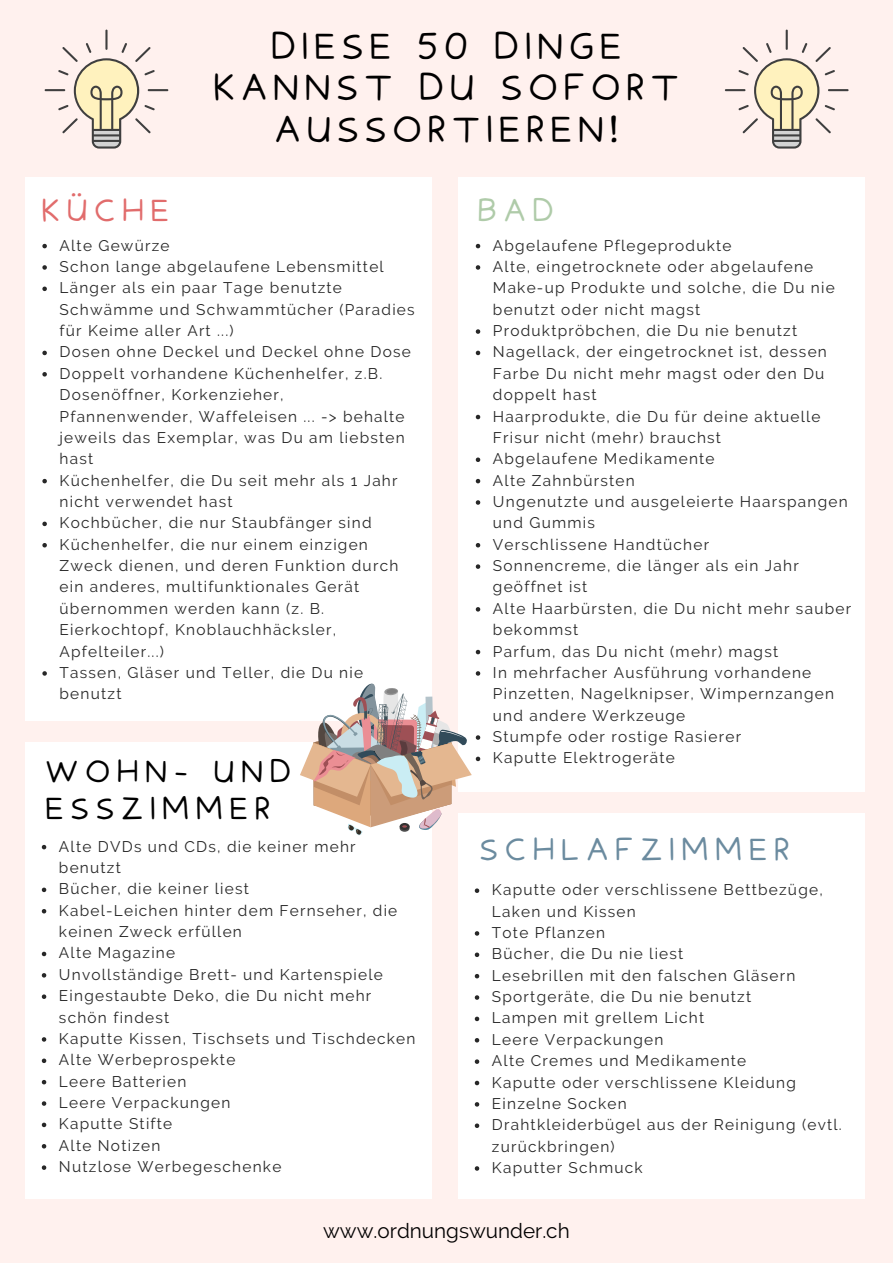
<style>
.page{position:relative;width:893px;height:1264px;background:#fff}
.page>*{position:absolute;margin:0;border:0;box-sizing:border-box;transform-origin:0 0}
.t1{font:36.45px/41.5px "Irene Florentina";letter-spacing:.07em;color:#000;text-align:center}
.t2{font:31.05px/37px "Irene Florentina";letter-spacing:.125em;color:#000}
.t3{font:31.05px "Irene Florentina";letter-spacing:.125em;color:#6b8b9f}
.t4{font:31.05px "Irene Florentina";letter-spacing:.125em;color:#e16c6c}
.t5{font:31.05px "Irene Florentina";color:#afcba9}
.t6{font:20.7px "Raleway";color:#000}
.t7{font:15.45px/21.3px "Raleway";letter-spacing:.08em;color:#272727}
</style>
<div class="page">
<div style="left:0;top:0;width:892px;height:1262px;background:#fff1ee"></div>
<div style="left:25px;top:178px;width:406px;height:542px;background:#fff"></div>
<svg style="left:42px;top:244px;width:5px;height:4px"></svg>
<svg style="left:42px;top:265px;width:5px;height:5px"></svg>
<svg style="left:42px;top:286px;width:5px;height:5px"></svg>
<svg style="left:42px;top:351px;width:5px;height:4px"></svg>
<svg style="left:42px;top:372px;width:5px;height:4px"></svg>
<svg style="left:42px;top:479px;width:5px;height:4px"></svg>
<svg style="left:42px;top:521px;width:5px;height:5px"></svg>
<svg style="left:42px;top:543px;width:5px;height:4px"></svg>
<svg style="left:42px;top:671px;width:5px;height:4px"></svg>
<div style="left:25px;top:742px;width:406px;height:456px;background:#fff"></div>
<svg style="left:42px;top:844px;width:4px;height:5px"></svg>
<svg style="left:42px;top:887px;width:4px;height:5px"></svg>
<svg style="left:42px;top:909px;width:4px;height:4px"></svg>
<svg style="left:42px;top:951px;width:4px;height:5px"></svg>
<svg style="left:42px;top:973px;width:4px;height:4px"></svg>
<svg style="left:42px;top:994px;width:4px;height:4px"></svg>
<svg style="left:42px;top:1037px;width:4px;height:4px"></svg>
<svg style="left:42px;top:1058px;width:4px;height:5px"></svg>
<svg style="left:42px;top:1080px;width:4px;height:4px"></svg>
<svg style="left:42px;top:1101px;width:4px;height:4px"></svg>
<svg style="left:42px;top:1122px;width:4px;height:5px"></svg>
<svg style="left:42px;top:1144px;width:4px;height:4px"></svg>
<svg style="left:42px;top:1165px;width:4px;height:4px"></svg>
<div style="left:458px;top:178px;width:406px;height:613px;background:#fff"></div>
<svg style="left:475px;top:244px;width:5px;height:4px"></svg>
<svg style="left:475px;top:265px;width:5px;height:5px"></svg>
<svg style="left:475px;top:329px;width:5px;height:5px"></svg>
<svg style="left:475px;top:351px;width:5px;height:4px"></svg>
<svg style="left:475px;top:415px;width:5px;height:4px"></svg>
<svg style="left:475px;top:457px;width:5px;height:5px"></svg>
<svg style="left:475px;top:479px;width:5px;height:4px"></svg>
<svg style="left:475px;top:500px;width:5px;height:5px"></svg>
<svg style="left:475px;top:543px;width:5px;height:4px"></svg>
<svg style="left:475px;top:564px;width:5px;height:5px"></svg>
<svg style="left:475px;top:607px;width:5px;height:4px"></svg>
<svg style="left:475px;top:650px;width:5px;height:4px"></svg>
<svg style="left:475px;top:671px;width:5px;height:4px"></svg>
<div style="left:458px;top:813px;width:406px;height:386px;background:#fff"></div>
<svg style="left:474px;top:888px;width:5px;height:5px"></svg>
<svg style="left:474px;top:931px;width:5px;height:4px"></svg>
<svg style="left:474px;top:952px;width:5px;height:5px"></svg>
<svg style="left:474px;top:974px;width:5px;height:4px"></svg>
<svg style="left:474px;top:995px;width:5px;height:4px"></svg>
<svg style="left:474px;top:1016px;width:5px;height:5px"></svg>
<svg style="left:474px;top:1038px;width:5px;height:4px"></svg>
<svg style="left:474px;top:1059px;width:5px;height:4px"></svg>
<svg style="left:474px;top:1080px;width:5px;height:5px"></svg>
<svg style="left:474px;top:1102px;width:5px;height:4px"></svg>
<svg style="left:474px;top:1123px;width:5px;height:4px"></svg>
<svg style="left:474px;top:1166px;width:5px;height:4px"></svg>
<svg style="left:300px;top:683px;width:180px;height:152px"></svg>
<svg style="left:724px;top:30px;width:124px;height:119px"></svg>
<svg style="left:45px;top:30px;width:123px;height:119px"></svg>
<p class="t4" style="left:40px;top:191px;width:132px">KÜCHE</p>
<p class="t1" style="left:212px;top:25px;width:470px">DIESE 50 DINGE<br>KANNST DU SOFORT<br>AUSSORTIEREN!</p>
<p class="t5" style="left:476px;top:191px;width:81px">BAD</p>
<p class="t7" style="left:60px;top:234px;width:111px">Alte Gewürze</p>
<p class="t7" style="left:60px;top:256px;width:326px">Schon lange abgelaufene Lebensmittel</p>
<p class="t7" style="left:60px;top:277px;width:356px">Länger als ein paar Tage benutzte<br>Schwämme und Schwammtücher (Paradies für Keime aller Art ...)</p>
<p class="t7" style="left:60px;top:341px;width:353px">Dosen ohne Deckel und Deckel ohne Dose</p>
<p class="t7" style="left:60px;top:363px;width:347px">Doppelt vorhandene Küchenhelfer, z.B.<br>Dosenöffner, Korkenzieher,<br>Pfannenwender, Waffeleisen ... -&gt; behalte jeweils das Exemplar, was Du am liebsten hast</p>
<p class="t7" style="left:60px;top:469px;width:339px">Küchenhelfer, die Du seit mehr als 1 Jahr nicht verwendet hast</p>
<p class="t7" style="left:60px;top:512px;width:313px">Kochbücher, die nur Staubfänger sind</p>
<p class="t7" style="left:60px;top:533px;width:340px">Küchenhelfer, die nur einem einzigen Zweck dienen, und deren Funktion durch ein anderes, multifunktionales Gerät übernommen werden kann (z. B.<br>Eierkochtopf, Knoblauchhäcksler, Apfelteiler...)</p>
<p class="t7" style="left:60px;top:662px;width:305px">Tassen, Gläser und Teller, die Du nie benutzt</p>
<p class="t2" style="left:44px;top:752px;width:250px">WOHN- UND<br>ESSZIMMER</p>
<p class="t7" style="left:59px;top:835px;width:298px">Alte DVDs und CDs, die keiner mehr benutzt</p>
<p class="t7" style="left:59px;top:878px;width:191px">Bücher, die keiner liest</p>
<p class="t7" style="left:59px;top:899px;width:340px">Kabel-Leichen hinter dem Fernseher, die keinen Zweck erfüllen</p>
<p class="t7" style="left:59px;top:942px;width:118px">Alte Magazine</p>
<p class="t7" style="left:59px;top:963px;width:325px">Unvollständige Brett- und Kartenspiele</p>
<p class="t7" style="left:59px;top:985px;width:314px">Eingestaubte Deko, die Du nicht mehr schön findest</p>
<p class="t7" style="left:59px;top:1027px;width:358px">Kaputte Kissen, Tischsets und Tischdecken</p>
<p class="t7" style="left:59px;top:1049px;width:178px">Alte Werbeprospekte</p>
<p class="t7" style="left:59px;top:1070px;width:129px">Leere Batterien</p>
<p class="t7" style="left:59px;top:1091px;width:173px">Leere Verpackungen</p>
<p class="t7" style="left:59px;top:1113px;width:115px">Kaputte Stifte</p>
<p class="t7" style="left:59px;top:1134px;width:103px">Alte Notizen</p>
<p class="t7" style="left:59px;top:1155px;width:224px">Nutzlose Werbegeschenke</p>
<p class="t7" style="left:493px;top:234px;width:240px">Abgelaufene Pflegeprodukte</p>
<p class="t7" style="left:493px;top:256px;width:343px">Alte, eingetrocknete oder abgelaufene<br>Make-up Produkte und solche, die Du nie benutzt oder nicht magst</p>
<p class="t7" style="left:493px;top:320px;width:306px">Produktpröbchen, die Du nie benutzt</p>
<p class="t7" style="left:493px;top:341px;width:335px">Nagellack, der eingetrocknet ist, dessen<br>Farbe Du nicht mehr magst oder den Du doppelt hast</p>
<p class="t7" style="left:493px;top:405px;width:329px">Haarprodukte, die Du für deine aktuelle<br>Frisur nicht (mehr) brauchst</p>
<p class="t7" style="left:493px;top:448px;width:223px">Abgelaufene Medikamente</p>
<p class="t7" style="left:493px;top:469px;width:143px">Alte Zahnbürsten</p>
<p class="t7" style="left:493px;top:491px;width:356px">Ungenutzte und ausgeleierte Haarspangen und Gummis</p>
<p class="t7" style="left:493px;top:533px;width:218px">Verschlissene Handtücher</p>
<p class="t7" style="left:493px;top:555px;width:307px">Sonnencreme, die länger als ein Jahr geöffnet ist</p>
<p class="t7" style="left:493px;top:597px;width:359px">Alte Haarbürsten, die Du nicht mehr sauber bekommst</p>
<p class="t7" style="left:493px;top:640px;width:287px">Parfum, das Du nicht (mehr) magst</p>
<p class="t7" style="left:493px;top:662px;width:342px">In mehrfacher Ausführung vorhandene<br>Pinzetten, Nagelknipser, Wimpernzangen und andere Werkzeuge</p>
<p class="t7" style="left:493px;top:726px;width:250px">Stumpfe oder rostige Rasierer</p>
<p class="t7" style="left:493px;top:747px;width:183px">Kaputte Elektrogeräte</p>
<p class="t3" style="left:478px;top:830px;width:314px">SCHLAFZIMMER</p>
<p class="t7" style="left:492px;top:879px;width:332px">Kaputte oder verschlissene Bettbezüge,<br>Laken und Kissen</p>
<p class="t7" style="left:492px;top:921px;width:115px">Tote Pflanzen</p>
<p class="t7" style="left:492px;top:943px;width:193px">Bücher, die Du nie liest</p>
<p class="t7" style="left:492px;top:964px;width:305px">Lesebrillen mit den falschen Gläsern</p>
<p class="t7" style="left:492px;top:985px;width:261px">Sportgeräte, die Du nie benutzt</p>
<p class="t7" style="left:492px;top:1007px;width:214px">Lampen mit grellem Licht</p>
<p class="t7" style="left:492px;top:1028px;width:173px">Leere Verpackungen</p>
<p class="t7" style="left:492px;top:1050px;width:256px">Alte Cremes und Medikamente</p>
<p class="t7" style="left:492px;top:1071px;width:305px">Kaputte oder verschlissene Kleidung</p>
<p class="t7" style="left:492px;top:1092px;width:136px">Einzelne Socken</p>
<p class="t7" style="left:492px;top:1114px;width:351px">Drahtkleiderbügel aus der Reinigung (evtl. zurückbringen)</p>
<p class="t7" style="left:492px;top:1156px;width:152px">Kaputter Schmuck</p>
<p class="t6" style="left:323px;top:1218px;width:248px">www.ordnungswunder.ch</p>
</div>
